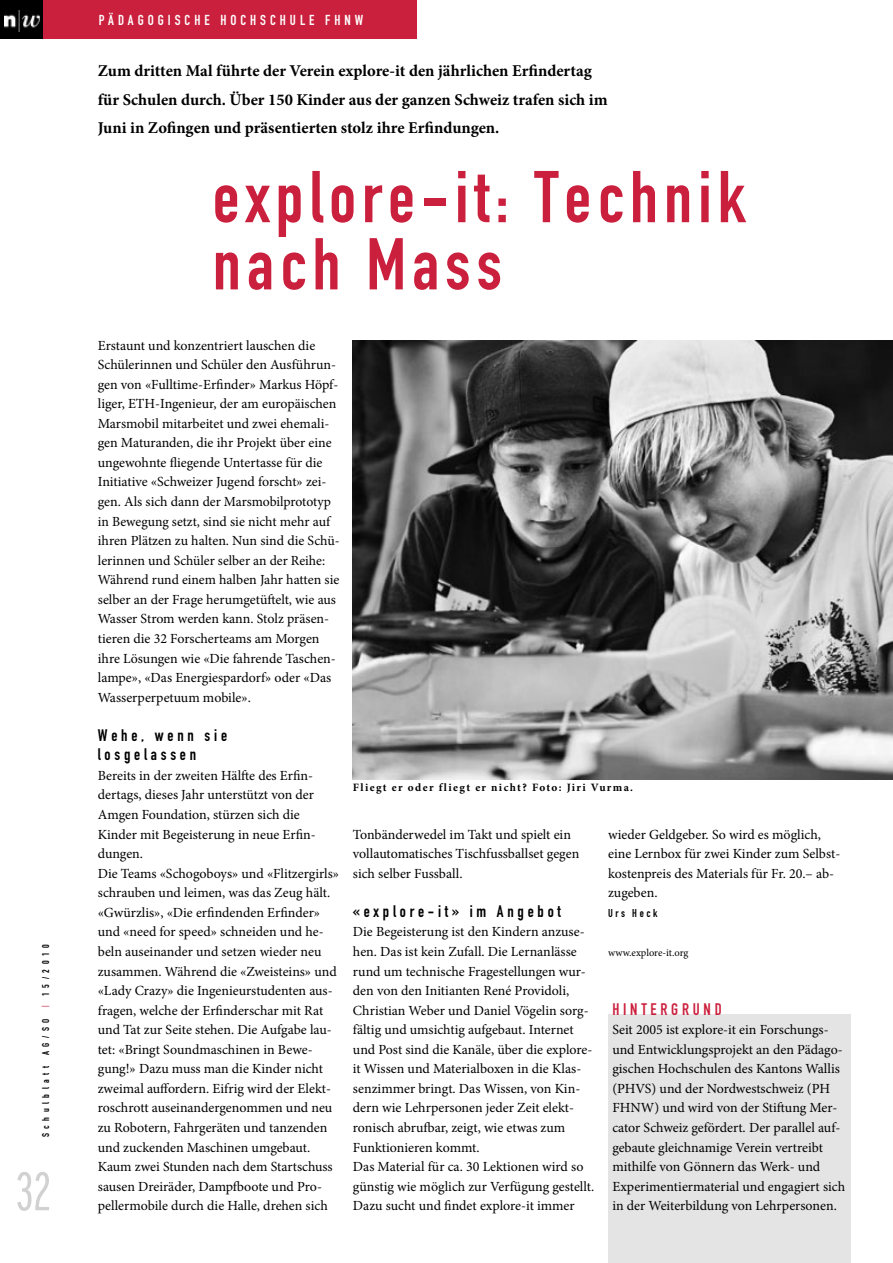
<style>
.page{position:relative;width:893px;height:1263px;background:#fff}
.page>*{position:absolute;margin:0;border:0;box-sizing:border-box;transform-origin:0 0}
.t1{font:72px/67.2px "DIN Engschrift Std";letter-spacing:.085em;color:#cb203d}
.t2{font:300 extra-condensed 54px "Interstate";color:#d1d1d2}
.t3{font:700 16.5px/28.8px "Minion Pro";color:#000}
.t4{font:16.5px/19.2px "DIN Engschrift Std";letter-spacing:.23em;color:#000}
.t5{font:16.5px "DIN Engschrift Std";letter-spacing:.23em;color:#cb203d}
.t6{font:14.25px "DIN Engschrift Std";letter-spacing:.28em;color:#fff}
.t7{font:13.95px/19.5px "Minion Pro";color:#000}
.t8{font:700 11.25px "Minion Pro";letter-spacing:.12em;color:#000}
.t9{font:11.25px "DIN Engschrift Std";letter-spacing:.23em;color:#000}
.t10{font:10.5px "Minion Pro";letter-spacing:-.005em;color:#000}
.t11{font:9.75px "DIN Engschrift Std";letter-spacing:.47em;color:#000}
</style>
<div class="page">
<div style="left:42px;top:0;width:375px;height:38px;background:#cb203d"></div>
<div style="left:0;top:0;width:43px;height:38px;background:#000"></div>
<img style="left:4px;top:11px;width:36px;height:20px">
<img style="left:353px;top:341px;width:540px;height:439px">
<div style="left:608px;top:1015px;width:242px;height:248px;background:#e4e4e5"></div>
<p class="t11" style="left:40px;top:1137px;width:194px;rotate:-90deg">Schulblatt AG/SO <sup>|</sup> 15/2010</p>
<h2 class="t2" style="left:16px;top:1161px;width:36px">32</h2>
<p class="t6" style="left:99px;top:12px;width:266px">PÄDAGOGISCHE HOCHSCHULE FHNW</p>
<p class="t3" style="left:98px;top:56px;width:511px">Zum dritten Mal führte der Verein explore-it den jährlichen Erfindertag für Schulen durch. Über 150 Kinder aus der ganzen Schweiz trafen sich im<br>Juni in Zofingen und präsentierten stolz ihre Erfindungen.</p>
<h1 class="t1" style="left:213px;top:164px;width:534px">explore-it: Technik nach Mass</h1>
<p class="t7" style="left:98px;top:335px;width:243px">Erstaunt und konzentriert lauschen die Schülerinnen und Schüler den Ausführun&shy;gen von «Fulltime-Erfinder» Markus Höpf&shy;liger, ETH-Ingenieur, der am europäischen Marsmobil mitarbeitet und zwei ehemali&shy;gen Maturanden, die ihr Projekt über eine ungewohnte fliegende Untertasse für die Initiative «Schweizer Jugend forscht» zei&shy;gen. Als sich dann der Marsmobilprototyp in Bewegung setzt, sind sie nicht mehr auf ihren Plätzen zu halten. Nun sind die Schü&shy;lerinnen und Schüler selber an der Reihe:<br>Während rund einem halben Jahr hatten sie selber an der Frage herumgetüftelt, wie aus Wasser Strom werden kann. Stolz präsen&shy;tieren die 32 Forscherteams am Morgen ihre Lösungen wie «Die fahrende Taschen&shy;lampe», «Das Energiespardorf» oder «Das Wasserperpetuum mobile».</p>
<p class="t4" style="left:98px;top:725px;width:131px">Wehe, wenn sie losgelassen</p>
<p class="t7" style="left:98px;top:766px;width:243px">Bereits in der zweiten Hälfte des Erfin&shy;dertags, dieses Jahr unterstützt von der Amgen Foundation, stürzen sich die Kinder mit Begeisterung in neue Erfin&shy;dungen.<br>Die Teams «Schogoboys» und «Flitzergirls» schrauben und leimen, was das Zeug hält. «Gwürzlis», «Die erfindenden Erfinder» und «need for speed» schneiden und he&shy;beln auseinander und setzen wieder neu zusammen. Während die «Zweisteins» und «Lady Crazy» die Ingenieurstudenten aus&shy;fragen, welche der Erfinderschar mit Rat und Tat zur Seite stehen. Die Aufgabe lau&shy;tet: «Bringt Soundmaschinen in Bewe&shy;gung!» Dazu muss man die Kinder nicht zweimal auffordern. Eifrig wird der Elekt&shy;roschrott auseinandergenommen und neu zu Robotern, Fahrgeräten und tanzenden und zuckenden Maschinen umgebaut.<br>Kaum zwei Stunden nach dem Startschuss sausen Dreiräder, Dampfboote und Pro&shy;pellermobile durch die Halle, drehen sich</p>
<p class="t8" style="left:353px;top:779px;width:282px">Fliegt er oder fliegt er nicht? Foto: Jiri Vurma.</p>
<p class="t7" style="left:353px;top:824px;width:228px">Tonbänderwedel im Takt und spielt ein vollautomatisches Tischfussballset gegen sich selber Fussball.</p>
<p class="t4" style="left:353px;top:901px;width:210px">«explore-it» im Angebot</p>
<p class="t7" style="left:353px;top:922px;width:243px">Die Begeisterung ist den Kindern anzuse&shy;hen. Das ist kein Zufall. Die Lernanlässe rund um technische Fragestellungen wur&shy;den von den Initianten René Providoli, Christian Weber und Daniel Vögelin sorg&shy;fältig und umsichtig aufgebaut. Internet und Post sind die Kanäle, über die explore&shy;it Wissen und Materialboxen in die Klas&shy;senzimmer bringt. Das Wissen, von Kin&shy;dern wie Lehrpersonen jeder Zeit elekt&shy;ronisch abrufbar, zeigt, wie etwas zum Funktionieren kommt.<br>Das Material für ca. 30 Lektionen wird so günstig wie möglich zur Verfügung gestellt.<br>Dazu sucht und findet explore-it immer</p>
<p class="t7" style="left:608px;top:824px;width:234px">wieder Geldgeber. So wird es möglich, eine Lernbox für zwei Kinder zum Selbst&shy;kostenpreis des Materials für Fr. 20.– ab&shy;zugeben.</p>
<p class="t9" style="left:608px;top:906px;width:51px">Urs Heck</p>
<p class="t10" style="left:608px;top:945px;width:82px">www.explore-it.org</p>
<p class="t5" style="left:612px;top:999px;width:111px">HINTERGRUND</p>
<p class="t7" style="left:612px;top:1020px;width:234px">Seit 2005 ist explore-it ein Forschungs&shy;und Entwicklungsprojekt an den Pädago&shy;gischen Hochschulen des Kantons Wallis (PHVS) und der Nordwestschweiz (PH FHNW) und wird von der Stiftung Mer&shy;cator Schweiz gefördert. Der parallel auf&shy;gebaute gleichnamige Verein vertreibt mithilfe von Gönnern das Werk- und Experimentiermaterial und engagiert sich in der Weiterbildung von Lehrpersonen.</p>
</div>
